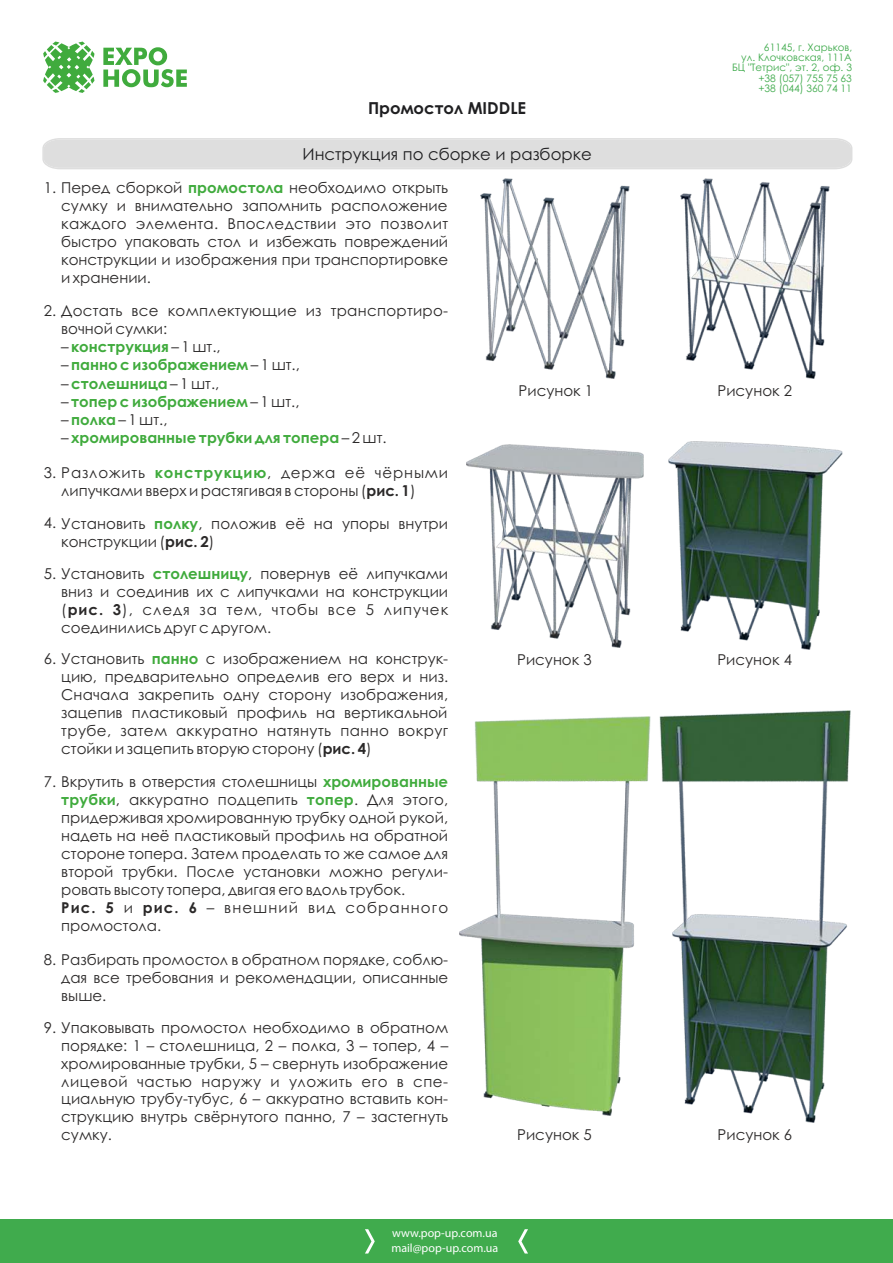
<style>
.page{position:relative;width:893px;height:1263px;background:#fff}
.page>*{position:absolute;margin:0;border:0;box-sizing:border-box;transform-origin:0 0}
.t1{font:16.5px "Century Gothic";color:#1f1f21}
.t2{font:700 16.5px "Century Gothic";color:#1f1f21}
.t3{font:15px/18px "Century Gothic";color:#2b2929;text-align:justify}
.t4{font:700 15px "Century Gothic";color:#40ab3d}
.t5{font:15px/17.9px "Century Gothic";letter-spacing:.02em;color:#2b2929}
.t6{font:12px/14.4px "Myriad Pro";color:#fff}
.t7{font:10.35px/10.4px "Century Gothic";color:#40ab4d;text-align:right}
.s1{font-weight:700;color:#40ab3d}
.s2{font-weight:400;color:#2b2929}
.s3{font-weight:700}
</style>
<div class="page">
<div style="left:0;top:1220px;width:893px;height:43px;background:#40ab4d"></div>
<svg style="left:103px;top:47px;width:84px;height:40px"></svg>
<svg style="left:43px;top:42px;width:51px;height:51px"></svg>
<div style="left:42px;top:138px;width:810px;height:31px;background:#dedede"></div>
<img style="left:467px;top:444px;width:176px;height:204px">
<img style="left:668px;top:442px;width:174px;height:208px">
<img style="left:480px;top:178px;width:149px;height:200px">
<img style="left:681px;top:178px;width:149px;height:200px">
<img style="left:459px;top:717px;width:192px;height:399px">
<img style="left:659px;top:710px;width:192px;height:413px">
<svg style="left:365px;top:1229px;width:10px;height:24px"></svg>
<svg style="left:518px;top:1229px;width:10px;height:24px"></svg>
<p class="t2" style="left:368px;top:102px;width:160px">Промостол MIDDLE</p>
<p class="t1" style="left:302px;top:147px;width:291px">Инструкция по сборке и разборке</p>
<p class="t7" style="left:732px;top:43px;width:122px">61145, г. Харьков,<br>ул. Клочковская, 111А<br>БЦ "Тетрис", эт. 2, оф. 3 +38 (057) 755 75 63<br>+38 (044) 360 74 11</p>
<p class="t3" style="left:61px;top:180px;width:388px;text-indent:-17px">1. Перед сборкой <span class="s1">промостола</span> необходимо открыть сумку и внимательно запомнить расположение каждого элемента. Впоследствии это позволит быстро упаковать стол и избежать повреждений конструкции и изображения при транспортировке и хранении.</p>
<p class="t5" style="left:61px;top:303px;width:388px;text-indent:-17px">2. Достать все комплектующие из транспортиро&shy;вочной сумки:</p>
<p class="t4" style="left:61px;top:341px;width:161px"><span class="s2">–</span> конструкция <span class="s2">– 1 шт.,</span></p>
<p class="t4" style="left:61px;top:359px;width:240px"><span class="s2">–</span> панно с изображением <span class="s2">– 1 шт.,</span></p>
<p class="t4" style="left:61px;top:377px;width:160px"><span class="s2">–</span> столешница <span class="s2">– 1 шт.,</span></p>
<p class="t4" style="left:61px;top:395px;width:240px"><span class="s2">–</span> топер с изображением <span class="s2">– 1 шт.,</span></p>
<p class="t3" style="left:61px;top:412px;width:108px">– <span class="s1">полка</span> – 1 шт.,</p>
<p class="t4" style="left:61px;top:432px;width:327px"><span class="s2">–</span> хромированные трубки для топера <span class="s2">– 2 шт.</span></p>
<p class="t3" style="left:61px;top:465px;width:388px;text-indent:-17px">3. Разложить <span class="s1">конструкцию</span>, держа её чёрными липучками вверх и растягивая в стороны (<span class="s3">рис. 1</span>)</p>
<p class="t3" style="left:61px;top:515px;width:388px;text-indent:-17px">4. Установить <span class="s1">полку</span>, положив её на упоры внутри конструкции (<span class="s3">рис. 2</span>)</p>
<p class="t3" style="left:61px;top:566px;width:388px;text-indent:-17px">5. Установить <span class="s1">столешницу</span>, повернув её липучками вниз и соединив их с липучками на конструкции (<span class="s3">рис. 3</span>), следя за тем, чтобы все 5 липучек соединились друг с другом.</p>
<p class="t3" style="left:61px;top:651px;width:388px;text-indent:-17px">6. Установить <span class="s1">панно</span> с изображением на конструк&shy;цию, предварительно определив его верх и низ.<br>Сначала закрепить одну сторону изображения, зацепив пластиковый профиль на вертикальной трубе, затем аккуратно натянуть панно вокруг стойки и зацепить вторую сторону (<span class="s3">рис. 4</span>)</p>
<p class="t3" style="left:61px;top:774px;width:388px;text-align:left;text-indent:-17px">7. Вкрутить в отверстия столешницы <span class="s1">хромированные трубки</span>, аккуратно подцепить <span class="s1">топер</span>. Для этого, придерживая хромированную трубку одной рукой, надеть на неё пластиковый профиль на обратной стороне топера. Затем проделать то же самое для второй трубки. После установки можно регули&shy;ровать высоту топера, двигая его вдоль трубок.<br><span class="s3">Рис. 5</span> и <span class="s3">рис. 6</span> – внешний вид собранного промостола.</p>
<p class="t3" style="left:61px;top:952px;width:388px;text-indent:-17px">8. Разбирать промостол в обратном порядке, соблю&shy;дая все требования и рекомендации, описанные выше.</p>
<p class="t3" style="left:61px;top:1020px;width:388px;text-indent:-17px">9. Упаковывать промостол необходимо в обратном порядке: 1 – столешница, 2 – полка, 3 – топер, 4 – хромированные трубки, 5 – свернуть изображение лицевой частью наружу и уложить его в спе&shy;циальную трубу-тубус, 6 – аккуратно вставить кон&shy;струкцию внутрь свёрнутого панно, 7 – застегнуть сумку.</p>
<p class="t3" style="left:518px;top:383px;width:76px">Рисунок 1</p>
<p class="t3" style="left:717px;top:383px;width:76px">Рисунок 2</p>
<p class="t3" style="left:517px;top:652px;width:76px">Рисунок 3</p>
<p class="t3" style="left:717px;top:652px;width:76px">Рисунок 4</p>
<p class="t3" style="left:517px;top:1127px;width:76px">Рисунок 5</p>
<p class="t3" style="left:717px;top:1127px;width:76px">Рисунок 6</p>
<p class="t6" style="left:391px;top:1227px;width:108px">www.pop-up.com.ua mail@pop-up.com.ua</p>
</div>
